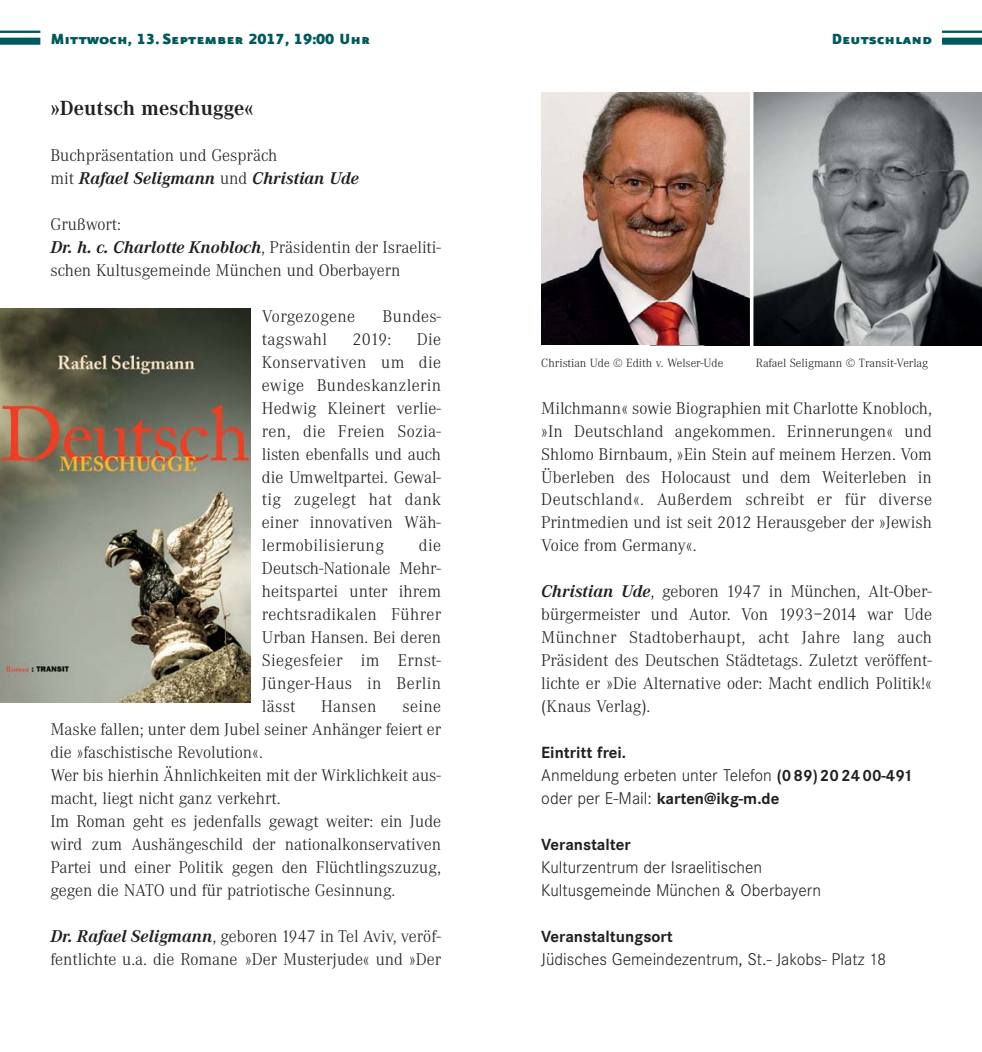
<style>
.page{position:relative;width:982px;height:1052px;background:#fff}
.page>*{position:absolute;margin:0;border:0;box-sizing:border-box;transform-origin:0 0}
.t1{font:700 21.18px "Corporate A";color:#231f20}
.t2{font:300 17.68px/22.9px "Corporate A";color:#231f20;text-align:justify}
.t3{font:300 17.68px/22.9px "Corporate S";color:#231f20}
.t4{font:17.68px "Eureka Sans Black Caps";color:#00595d}
.t5{font:300 17.68px "Corporate A";letter-spacing:.02em;color:#231f20}
.t6{font:700 16.8px "Corporate S";color:#231f20}
.t7{font:300 12.42px "Corporate A";color:#231f20}
.s1{font-weight:700;font-style:italic}
.s2{font-weight:700;font-size:16.8px}
.s3{font-weight:300;font-size:17.68px}
</style>
<div class="page">
<hr style="left:942px;top:31px;width:40px;height:2px;background:#00595d">
<div style="left:942px;top:38px;width:40px;height:7px;background:#00595d"></div>
<hr style="left:0;top:31px;width:40px;height:2px;background:#00595d">
<div style="left:0;top:38px;width:40px;height:7px;background:#00595d"></div>
<img style="left:650px;top:92px;width:332px;height:253px">
<img style="left:541px;top:93px;width:209px;height:252px">
<img style="left:0;top:308px;width:251px;height:394px">
<hr style="left:750px;top:74px;width:3px;height:284px;background:#fff">
<p class="t4" style="left:50px;top:28px;width:321px">Mittwoch, 13. September 2017, 19:00 Uhr</p>
<p class="t1" style="left:50px;top:100px;width:205px">»Deutsch meschugge«</p>
<p class="t2" style="left:50px;top:145px;width:310px">Buchpräsentation und Gespräch<br>mit <span class="s1">Rafael Seligmann</span> und <span class="s1">Christian Ude</span></p>
<p class="t2" style="left:50px;top:214px;width:392px;text-align:left">Grußwort:<br><span class="s1">Dr. h. c. Charlotte Knobloch</span>, Präsidentin der Israeliti - schen Kultusgemeinde München und Oberbayern</p>
<p class="t5" style="left:262px;top:309px;width:95px">Vorgezogene</p>
<p class="t2" style="left:383px;top:306px;width:60px">Bundes -</p>
<p class="t5" style="left:262px;top:332px;width:67px">tagswahl</p>
<p class="t2" style="left:352px;top:329px;width:40px">2019:</p>
<p class="t2" style="left:262px;top:329px;width:181px;text-indent:155px">Die Konservativen um die ewige Bundeskanzlerin Hedwig Kleinert verlie&shy;ren, die Freien Sozia - listen ebenfalls und auch die Umweltpartei. Gewal - tig zugelegt hat dank einer innovativen Wäh - ler mobilisierung</p>
<p class="t2" style="left:262px;top:536px;width:181px;text-indent:157px">die Deutsch-Nationale Mehr - heitspartei unter ihrem rechtsradikalen Führer Urban Hansen. Bei deren Siegesfeier im Ernst-Jünger-Haus in Berlin lässt</p>
<p class="t2" style="left:321px;top:696px;width:57px">Hansen</p>
<p class="t2" style="left:50px;top:696px;width:392px;text-align:left;text-indent:352px">seine Maske fallen; unter dem Jubel seiner Anhänger feiert er die »faschistische Revolution«.<br>Wer bis hierhin Ähnlichkeiten mit der Wirklichkeit aus&shy;macht, liegt nicht ganz verkehrt.<br>Im Roman geht es jedenfalls gewagt weiter: ein Jude wird zum Aushängeschild der nationalkonservativen Partei und einer Politik gegen den Flüchtlingszuzug, gegen die NATO und für patriotische Gesinnung.</p>
<p class="t2" style="left:50px;top:926px;width:392px"><span class="s1">Dr. Rafael Seligmann</span>, geboren 1947 in Tel Aviv, veröf&shy;fentlichte u.a. die Romane »Der Musterjude« und »Der</p>
<p class="t4" style="left:831px;top:28px;width:102px">Deutschland</p>
<p class="t7" style="left:541px;top:358px;width:184px">Christian Ude © Edith v. Welser-Ude</p>
<p class="t7" style="left:756px;top:358px;width:174px">Rafael Seligmann © Transit-Verlag</p>
<p class="t2" style="left:541px;top:398px;width:392px">Milchmann« sowie Biographien mit Charlotte Knobloch, »In Deutschland angekommen. Erinnerungen« und Shlomo Birnbaum, »Ein Stein auf meinem Herzen. Vom Überleben des Holocaust und dem Weiterleben in Deutschland«. Außerdem schreibt er für diverse Printmedien und ist seit 2012 Herausgeber der »Jewish Voice from Germany«.</p>
<p class="t2" style="left:541px;top:582px;width:392px"><span class="s1">Christian Ude</span>, geboren 1947 in München, Alt-Ober - bürgermeister und Autor. Von 1993–2014 war Ude Mün chner Stadtoberhaupt, acht Jahre lang auch Präsident des Deutschen Städtetags. Zuletzt veröffent&shy;lichte er »Die Alternative oder: Macht endlich Politik!« (Knaus Verlag).</p>
<p class="t6" style="left:541px;top:746px;width:86px">Eintritt frei.</p>
<p class="t3" style="left:541px;top:766px;width:373px">Anmeldung erbeten unter Telefon <span class="s2">(0 89) 20 24 00-491</span></p>
<p class="t6" style="left:541px;top:792px;width:240px"><span class="s3">oder per E-Mail:</span> karten@ikg-m.de</p>
<p class="t6" style="left:541px;top:838px;width:91px">Veranstalter</p>
<p class="t3" style="left:541px;top:858px;width:281px">Kulturzentrum der Israelitischen<br>Kultus gemeinde München &amp; Oberbayern</p>
<p class="t6" style="left:541px;top:930px;width:133px">Veranstaltungsort</p>
<p class="t3" style="left:541px;top:950px;width:346px">Jüdisches Gemeindezentrum, St.- Jakobs- Platz 18</p>
</div>
